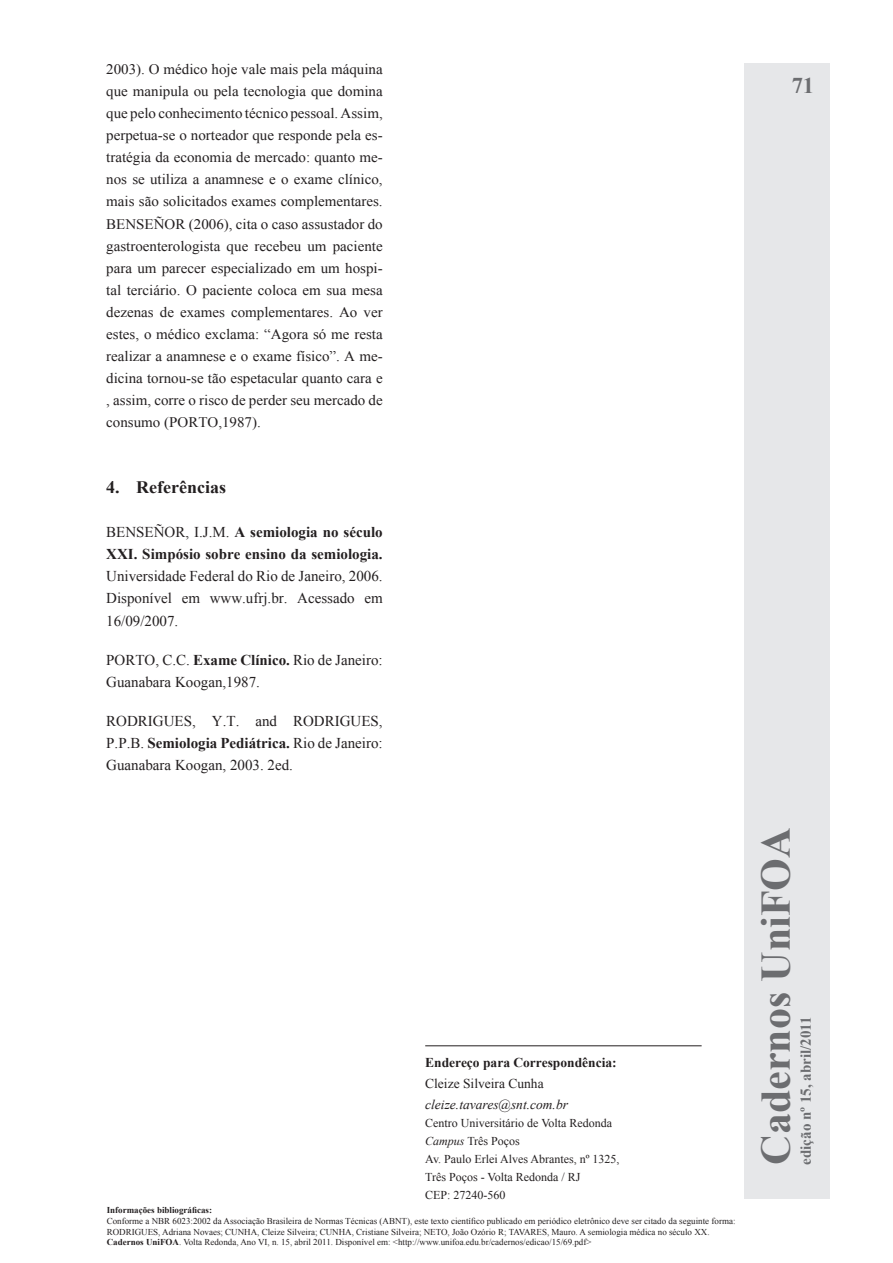
<style>
.page{position:relative;width:893px;height:1263px;background:#fff}
.page>*{position:absolute;margin:0;border:0;box-sizing:border-box;transform-origin:0 0}
.t1{font:700 42px "Times New Roman";color:#6c6d70}
.t2{font:700 22.5px "Times New Roman";color:#6c6d70}
.t3{font:700 17.4px "Times New Roman";color:#231f20}
.t4{font:15px/22px "Times New Roman";color:#231f20;text-align:justify}
.t5{font:700 15px/22px "Times New Roman";color:#231f20}
.t6{font:700 15px "Times New Roman";color:#6c6d70}
.t7{font:14.55px/22px "Times New Roman";color:#231f20;text-align:justify}
.t8{font:700 13.5px "Times New Roman";color:#231f20}
.t9{font:italic 13.5px "Times New Roman";color:#231f20}
.t10{font:13.5px "Times New Roman";color:#231f20}
.t11{font:12px/18px "Times New Roman";color:#231f20}
.t12{font:9px/10.8px "Times New Roman";color:#231f20}
.t13{font:700 9px "Times New Roman";color:#231f20}
.s1{font-weight:400}
.s2{font-weight:700}
.s3{font-style:italic}
</style>
<div class="page">
<div style="left:744px;top:64px;width:85px;height:1135px;background:#e6e7e9"></div>
<hr style="left:425px;top:1045px;width:277px;height:1px;background:#231f20">
<p class="t7" style="left:106px;top:58px;width:278px">2003). O médico hoje vale mais pela máquina que manipula ou pela tecnologia que domina que pelo conhecimento técnico pessoal. Assim, perpetua-se o norteador que responde pela es&shy;tratégia da economia de mercado: quanto me&shy;nos se utiliza a anamnese e o exame clínico, mais são solicitados exames complementares.<br>BENSEÑOR (2006), cita o caso assustador do gastroenterologista que recebeu um paciente para um parecer especializado em um hospi&shy;tal terciário. O paciente coloca em sua mesa dezenas de exames complementares. Ao ver estes, o médico exclama: “Agora só me resta realizar a anamnese e o exame físico”. A me&shy;dicina tornou-se tão espetacular quanto cara e , assim, corre o risco de perder seu mercado de consumo (PORTO,1987).</p>
<p class="t3" style="left:106px;top:475px;width:121px">4. Referências</p>
<p class="t5" style="left:106px;top:521px;width:278px"><span class="s1">BENSEÑOR, I.J.M.</span> A semiologia no século<br>XXI. Simpósio sobre ensino da semiologia.</p>
<p class="t4" style="left:106px;top:565px;width:278px">Universidade Federal do Rio de Janeiro, 2006.<br>Disponível em www.ufrj.br. Acessado em 16/09/2007.</p>
<p class="t4" style="left:106px;top:648px;width:278px">PORTO, C.C. <span class="s2">Exame Clínico.</span> Rio de Janeiro:<br>Guanabara Koogan,1987.</p>
<p class="t4" style="left:106px;top:709px;width:278px">RODRIGUES, Y.T. and RODRIGUES, P.P.B. <span class="s2">Semiologia Pediátrica.</span> Rio de Janeiro:<br>Guanabara Koogan, 2003. 2ed.</p>
<p class="t8" style="left:425px;top:1053px;width:193px">Endereço para Correspondência:</p>
<p class="t10" style="left:425px;top:1074px;width:120px">Cleize Silveira Cunha</p>
<p class="t9" style="left:425px;top:1095px;width:144px">cleize.tavares@snt.com.br</p>
<p class="t11" style="left:425px;top:1114px;width:196px">Centro Universitário de Volta Redonda<br><span class="s3">Campus</span> Três Poços<br>Av. Paulo Erlei Alves Abrantes, nº 1325,<br>Três Poços - Volta Redonda / RJ<br>CEP: 27240-560</p>
<p class="t13" style="left:107px;top:1204px;width:107px">Informações bibliográficas:</p>
<p class="t12" style="left:107px;top:1215px;width:630px">Conforme a NBR 6023:2002 da Associação Brasileira de Normas Técnicas (ABNT), este texto científico publicado em periódico eletrônico deve ser citado da seguinte forma:<br>Rodrigues</p>
<p class="t12" style="left:107px;top:1226px;width:604px;text-indent:440px">, Mauro. A semiologia médica no século XX.<br><span class="s2">Cadernos UniFOA</span>. Volta Redonda, Ano VI, n. 15, abril 2011. Disponível em: &lt;http://www.unifoa.edu.br/cadernos/edicao/15/69.pdf&gt;</p>
<p class="t12" style="left:158px;top:1226px;width:81px">, Adriana Novaes; Cunha</p>
<p class="t12" style="left:257px;top:1226px;width:76px">, Cleize Silveira; Cunha</p>
<p class="t12" style="left:352px;top:1226px;width:86px">, Cristiane Silveira; Neto</p>
<p class="t12" style="left:448px;top:1226px;width:73px">, João Ozório R; Tavares</p>
<h2 class="t2" style="left:792px;top:70px;width:24px">71</h2>
<h1 class="t1" style="left:747px;top:1165px;width:339px;rotate:-90deg">Cadernos UniFOA</h1>
<p class="t6" style="left:795px;top:1165px;width:150px;rotate:-90deg">edição nº 15, abril/2011</p>
</div>
